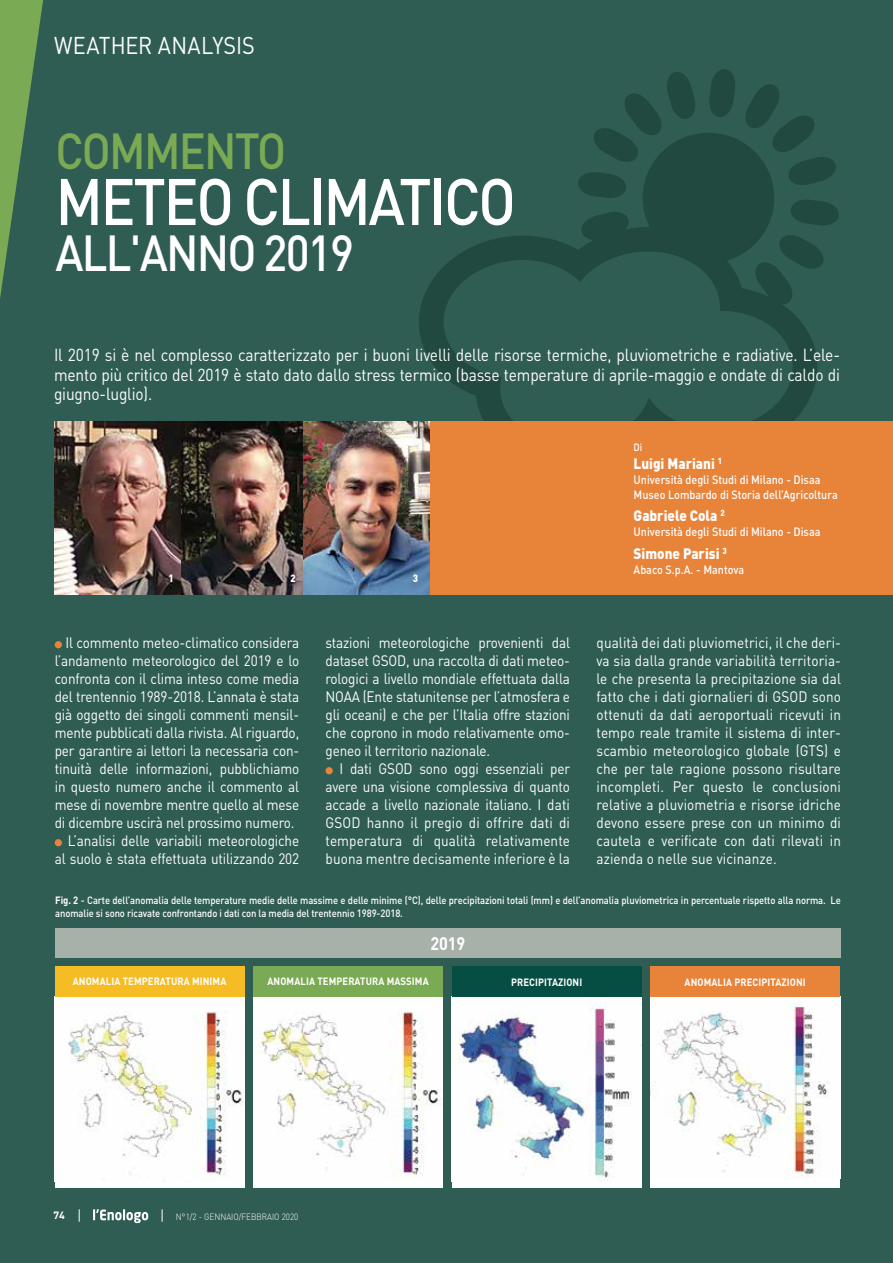
<style>
.page{position:relative;width:893px;height:1263px;background:#305d53}
.page>*{position:absolute;margin:0;border:0;box-sizing:border-box;transform-origin:0 0}
.t1{font:500 64.65px "DIN";letter-spacing:-.04em;color:#fff;scale:.9 1}
.t2{font:500 49.95px "DIN";letter-spacing:-.04em;color:#fff;scale:.9 1}
.t3{font:500 49.95px "DIN";letter-spacing:-.04em;color:#7aaa54;scale:.9 1}
.t4{font:24px "DIN";letter-spacing:.005em;color:#fff;scale:.9 1}
.t5{font:700 18px "DIN";color:#fff;scale:.9 1}
.t6{font:17.25px/19.5px "DIN";letter-spacing:-.01em;color:#fff;text-align:justify;scale:.9 1}
.t7{font:15px/18px "DIN";letter-spacing:-.01em;color:#fff;text-align:justify;scale:.9 1}
.t8{font:900 15px "DIN";color:#fff;scale:.9 1}
.t9{font:500 12px/15px "DIN";color:#fff;scale:.9 1}
.t10{font:500 10.5px/13.5px "DIN";letter-spacing:-.01em;color:#fff;scale:.9 1}
.t11{font:700 10.5px "DIN";letter-spacing:.01em;color:#fff;scale:.9 1}
.t12{font:900 10.5px "DIN";color:#fff;scale:.9 1}
.t13{font:700 10.5px "DIN";letter-spacing:.01em;color:#fff}
.t14{font:300 9px "DIN";color:#fff;scale:.9 1}
.s1{font-weight:700}
</style>
<div class="page">
<svg style="left:0;top:0;width:43px;height:298px"></svg>
<svg style="left:93px;top:1209px;width:55px;height:14px"></svg>
<svg style="left:79px;top:1209px;width:1px;height:13px"></svg>
<svg style="left:162px;top:1209px;width:1px;height:13px"></svg>
<div style="left:643px;top:133px;width:131px;height:130px;background:#214940;border-radius:50%"></div>
<svg style="left:709px;top:69px;width:26px;height:48px"></svg>
<svg style="left:791px;top:200px;width:48px;height:25px"></svg>
<svg style="left:578px;top:172px;width:48px;height:26px"></svg>
<svg style="left:821px;top:253px;width:3px;height:12px"></svg>
<svg style="left:582px;top:212px;width:47px;height:15px"></svg>
<svg style="left:744px;top:84px;width:92px;height:101px"></svg>
<svg style="left:594px;top:72px;width:101px;height:91px"></svg>
<svg style="left:419px;top:227px;width:402px;height:194px"></svg>
<div style="left:430px;top:421px;width:463px;height:173px;background:#e8833a"></div>
<img style="left:181px;top:421px;width:122px;height:173px">
<img style="left:54px;top:421px;width:127px;height:173px">
<img style="left:303px;top:421px;width:127px;height:173px">
<div style="left:55px;top:641px;width:7px;height:7px;background:#e8833a;border-radius:50%"></div>
<div style="left:55px;top:839px;width:7px;height:7px;background:#e8833a;border-radius:50%"></div>
<div style="left:326px;top:767px;width:7px;height:7px;background:#e8833a;border-radius:50%"></div>
<div style="left:55px;top:928px;width:785px;height:29px;background:#a7b1aa"></div>
<div style="left:55px;top:996px;width:190px;height:191px;background:#fff"></div>
<img style="left:55px;top:996px;width:190px;height:186px">
<div style="left:253px;top:996px;width:190px;height:191px;background:#fff"></div>
<img style="left:253px;top:996px;width:190px;height:180px">
<div style="left:452px;top:996px;width:190px;height:191px;background:#fff"></div>
<img style="left:452px;top:996px;width:190px;height:184px">
<div style="left:650px;top:996px;width:190px;height:191px;background:#fff"></div>
<img style="left:650px;top:996px;width:190px;height:181px">
<div style="left:55px;top:966px;width:190px;height:30px;background:#f5bc23"></div>
<div style="left:452px;top:966px;width:190px;height:30px;background:#064d43"></div>
<div style="left:253px;top:966px;width:190px;height:30px;background:#7aaa54"></div>
<div style="left:650px;top:966px;width:190px;height:30px;background:#e8833a"></div>
<h3 class="t4" style="left:54px;top:30px;width:225px">WEATHER ANALYSIS</h3>
<h2 class="t3" style="left:56px;top:119px;width:258px">COMMENTO</h2>
<h1 class="t1" style="left:56px;top:160px;width:513px">METEO CLIMATICO</h1>
<h2 class="t2" style="left:56px;top:221px;width:333px">ALL'ANNO 2019</h2>
<p class="t6" style="left:54px;top:345px;width:875px">Il 2019 si è nel complesso caratterizzato per i buoni livelli delle risorse termiche, pluviometriche e radiative. L’ele&shy;mento più critico del 2019 è stato dato dallo stress termico (basse temperature di aprile-maggio e ondate di caldo di giugno-luglio).</p>
<p class="t12" style="left:168px;top:572px;width:7px">1</p>
<p class="t12" style="left:291px;top:572px;width:7px">2</p>
<p class="t12" style="left:413px;top:572px;width:7px">3</p>
<p class="t10" style="left:634px;top:440px;width:11px">Di</p>
<p class="t8" style="left:634px;top:453px;width:100px">Luigi Mariani <sup>1</sup></p>
<p class="t9" style="left:634px;top:471px;width:228px">Università degli Studi di Milano - Disaa<br>Museo Lombardo di Storia dell’Agricoltura</p>
<p class="t8" style="left:634px;top:506px;width:103px">Gabriele Cola <sup>2</sup></p>
<p class="t9" style="left:634px;top:524px;width:209px">Università degli Studi di Milano - Disaa</p>
<p class="t8" style="left:634px;top:543px;width:105px">Simone Parisi <sup>3</sup></p>
<p class="t9" style="left:634px;top:561px;width:124px">Abaco S.p.A. - Mantova</p>
<p class="t7" style="left:596px;top:634px;width:273px">qualità dei dati pluviometrici, il che deri&shy;va sia dalla grande variabilità territoria&shy;le che presenta la precipitazione sia dal fatto che i dati giornalieri di GSOD sono ottenuti da dati aeroportuali ricevuti in tempo reale tramite il sistema di inter&shy;scambio meteorologico globale (GTS) e che per tale ragione possono risultare incompleti. Per questo le conclusioni relative a pluviometria e risorse idriche devono essere prese con un minimo di cautela e verificate con dati rilevati in azienda o nelle sue vicinanze.</p>
<p class="t10" style="left:55px;top:893px;width:875px"><span class="s1">Fig. 2</span> - Carte dell’anomalia delle temperature medie delle massime e delle minime (°C), delle precipitazioni totali (mm) e dell’anomalia pluviometrica in percentuale rispetto alla norma. Le anomalie si sono ricavate confrontando i dati con la media del trentennio 1989-2018.</p>
<p class="t5" style="left:430px;top:932px;width:40px">2019</p>
<p class="t11" style="left:73px;top:974px;width:172px">ANOMALIA TEMPERATURA MINIMA</p>
<p class="t11" style="left:267px;top:974px;width:181px">ANOMALIA TEMPERATURA MASSIMA</p>
<p class="t11" style="left:511px;top:975px;width:81px">PRECIPITAZIONI</p>
<p class="t11" style="left:685px;top:975px;width:136px">ANOMALIA PRECIPITAZIONI</p>
<p class="t7" style="left:66px;top:634px;width:261px">Il commento meteo-climatico considera</p>
<p class="t7" style="left:55px;top:652px;width:273px">l’andamento meteorologico del 2019 e lo</p>
<p class="t7" style="left:55px;top:670px;width:273px">confronta con il clima inteso come media</p>
<p class="t7" style="left:55px;top:688px;width:273px">del trentennio 1989-2018. L’annata è stata</p>
<p class="t7" style="left:55px;top:706px;width:273px">già oggetto dei singoli commenti mensil-</p>
<p class="t7" style="left:55px;top:724px;width:273px">mente pubblicati dalla rivista. Al riguardo,</p>
<p class="t7" style="left:55px;top:742px;width:273px">per garantire ai lettori la necessaria con-</p>
<p class="t7" style="left:55px;top:760px;width:273px">tinuità delle informazioni, pubblichiamo</p>
<p class="t7" style="left:55px;top:778px;width:273px">in questo numero anche il commento al</p>
<p class="t7" style="left:55px;top:796px;width:273px">mese di novembre mentre quello al mese</p>
<p class="t7" style="left:55px;top:814px;width:268px">di dicembre uscirà nel prossimo numero.</p>
<p class="t7" style="left:68px;top:832px;width:258px">L’analisi delle variabili meteorologiche</p>
<p class="t7" style="left:55px;top:850px;width:273px">al suolo è stata effettuata utilizzando 202</p>
<p class="t7" style="left:325px;top:634px;width:273px">stazioni meteorologiche provenienti dal dataset GSOD, una raccolta di dati meteo&shy;rologici a livello mondiale effettuata dalla NOAA (Ente statunitense per l’atmosfera e gli oceani) e che per l’Italia offre stazioni che coprono in modo relativamente omo&shy;geneo il territorio nazionale.</p>
<p class="t7" style="left:325px;top:760px;width:273px;text-indent:14px">I dati GSOD sono oggi essenziali per avere una visione complessiva di quanto accade a livello nazionale italiano. I dati GSOD hanno il pregio di offrire dati di temperatura di qualità relativamente buona mentre decisamente inferiore è la</p>
<p class="t13" style="left:54px;top:1208px;width:13px">74</p>
<p class="t14" style="left:176px;top:1211px;width:137px">N°1/2 - GENNAIO/FEBBRAIO 2020</p>
</div>
